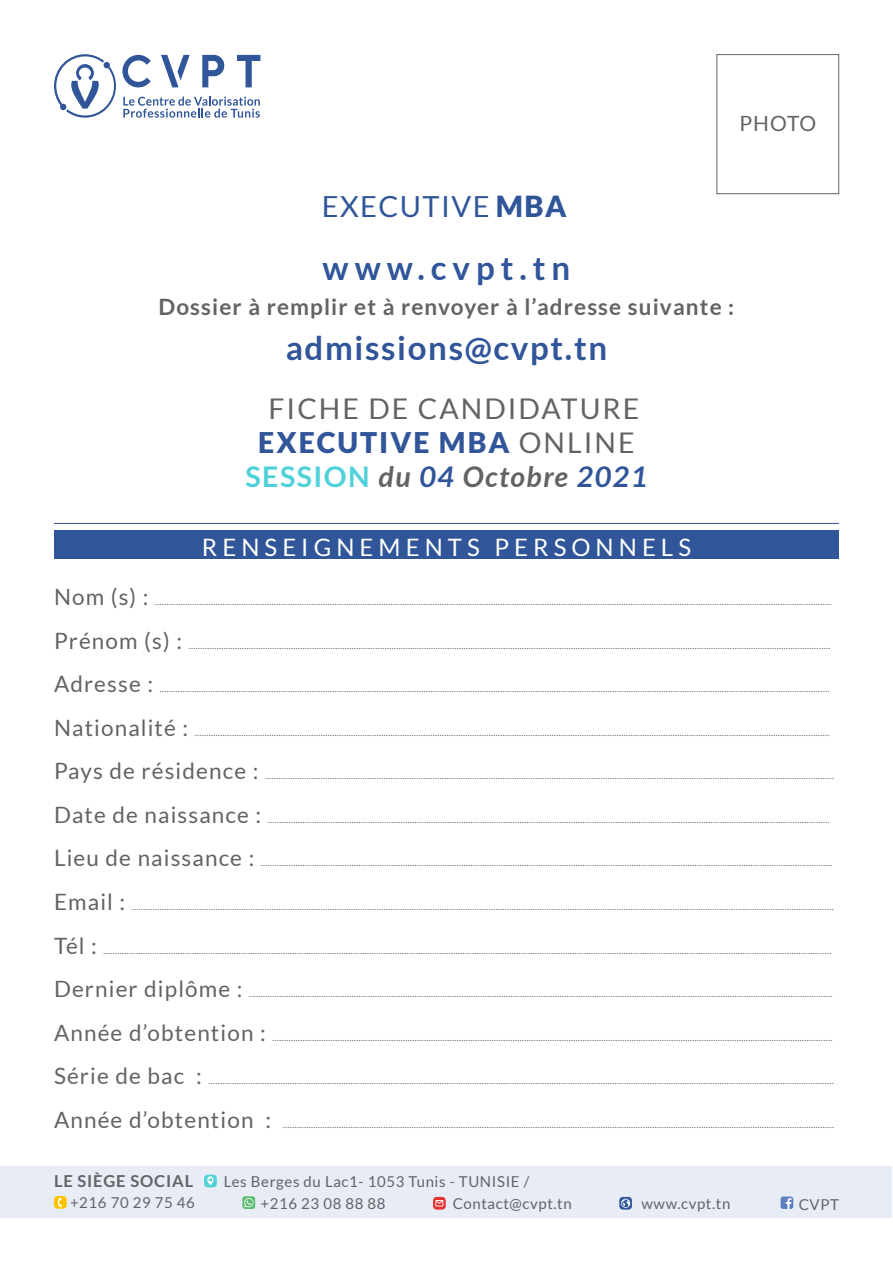
<style>
.page{position:relative;width:893px;height:1263px;background:#fff}
.page>*{position:absolute;margin:0;border:0;box-sizing:border-box;transform-origin:0 0}
.t1{font:700 33px "Lato";letter-spacing:.05em;color:#305599}
.t2{font:700 33px "Lato";letter-spacing:.18em;color:#305599}
.t3{font:29.1px "Lato";letter-spacing:.05em;color:#305599}
.t4{font:italic 700 28.5px "Lato";letter-spacing:.05em;color:#636366}
.t5{font:28.5px "Lato";letter-spacing:.07em;color:#636366}
.t6{font:900 28.5px "Lato";letter-spacing:.07em;color:#305599}
.t7{font:24px "Lato";letter-spacing:.21em;color:#fff}
.t8{font:22.5px "Lato";letter-spacing:.05em;color:#636366}
.t9{font:700 22.5px "Lato";letter-spacing:.05em;color:#636366}
.t10{font:21px "Lato";letter-spacing:.025em;color:#636366}
.t11{font:700 16.5px "Lato";letter-spacing:.05em;color:#636366}
.t12{font:15px "Lato";letter-spacing:.04em;color:#636366}
.t13{font:9px "Lato";color:#636366}
.s1{font-weight:900}
.s2{font-weight:400;color:#636366}
.s3{font-style:normal;color:#4fd1d9}
.s4{color:#305599}
</style>
<div class="page">
<div style="left:716px;top:54px;width:123px;height:140px;border:1px solid #636366"></div>
<hr style="left:54px;top:523px;width:785px;height:1px;background:#305599">
<div style="left:54px;top:530px;width:785px;height:29px;background:#305599"></div>
<svg style="left:54px;top:54px;width:62px;height:64px"></svg>
<svg style="left:122px;top:55px;width:29px;height:32px"></svg>
<svg style="left:161px;top:55px;width:29px;height:32px"></svg>
<svg style="left:202px;top:55px;width:22px;height:32px"></svg>
<svg style="left:237px;top:55px;width:23px;height:32px"></svg>
<svg style="left:123px;top:97px;width:137px;height:21px"></svg>
<div style="left:1px;top:1167px;width:891px;height:51px;background:#e8ecf4"></div>
<div style="left:204px;top:1174px;width:13px;height:13px;background:#4fd1d9;border-radius:4px"></div>
<svg style="left:207px;top:1176px;width:6px;height:9px"></svg>
<svg style="left:433px;top:1197px;width:13px;height:12px"></svg>
<svg style="left:242px;top:1196px;width:13px;height:13px"></svg>
<div style="left:54px;top:1196px;width:13px;height:13px;background:#ffc200;border-radius:4px"></div>
<svg style="left:57px;top:1197px;width:5px;height:10px"></svg>
<svg style="left:619px;top:1197px;width:13px;height:12px"></svg>
<svg style="left:621px;top:1199px;width:9px;height:9px"></svg>
<svg style="left:781px;top:1196px;width:12px;height:13px"></svg>
<p class="t10" style="left:739px;top:112px;width:78px">PHOTO</p>
<p class="t3" style="left:322px;top:191px;width:246px">EXECUTIVE <span class="s1">MBA</span></p>
<p class="t2" style="left:323px;top:249px;width:249px">www.cvpt.tn</p>
<p class="t9" style="left:158px;top:294px;width:577px">Dossier à remplir et à renvoyer à l’adresse suivante :</p>
<p class="t1" style="left:286px;top:329px;width:323px">admissions@cvpt.tn</p>
<p class="t5" style="left:268px;top:393px;width:372px">FICHE DE CANDIDATURE</p>
<p class="t6" style="left:258px;top:426px;width:378px">EXECUTIVE MBA <span class="s2">ONLINE</span></p>
<p class="t4" style="left:246px;top:460px;width:403px"><span class="s3">SESSION</span> du <span class="s4">04</span> Octobre <span class="s4">2021</span></p>
<p class="t7" style="left:202px;top:534px;width:491px">RENSEIGNEMENTS PERSONNELS</p>
<p class="t8" style="left:54px;top:584px;width:96px">Nom (s) :</p>
<p class="t13" style="left:155px;top:597px;width:678px">………………………………………………………………………………......…………………………………………………………………………………………………….………………………...............…………………................</p>
<p class="t8" style="left:54px;top:628px;width:130px">Prénom (s) :</p>
<p class="t13" style="left:189px;top:640px;width:643px">…………………………………………………………………......……………………………………………………………………………………….....…………………………………….............…………………..............</p>
<p class="t8" style="left:54px;top:671px;width:101px">Adresse :</p>
<p class="t13" style="left:160px;top:684px;width:671px">……………………………………….................…………………………......…………………………………………………………………………………………………………………………….............…………………..............</p>
<p class="t8" style="left:54px;top:715px;width:136px">Nationalité :</p>
<p class="t13" style="left:195px;top:727px;width:636px">…………………………………………………………………......……………………………………………..……………………………………………………………………………….............…………………..............</p>
<p class="t8" style="left:54px;top:759px;width:206px">Pays de résidence :</p>
<p class="t13" style="left:265px;top:771px;width:570px">…………………………………………………………………......…………………………………………………………………………………………………………………………….............………</p>
<p class="t8" style="left:54px;top:802px;width:209px">Date de naissance :</p>
<p class="t13" style="left:268px;top:815px;width:563px">………………………………………………………………......…………………………………………………………………………………………………………………………….............………</p>
<p class="t8" style="left:54px;top:846px;width:202px">Lieu de naissance :</p>
<p class="t13" style="left:261px;top:858px;width:573px">………………………………………………………………......…………………………………………………………………....………………………………………………………….............………</p>
<p class="t8" style="left:54px;top:889px;width:73px">Email :</p>
<p class="t13" style="left:132px;top:902px;width:703px">………………………………………………………………......…………………………………………………………………………………………….………………………………...……………………………....……………………………........</p>
<p class="t8" style="left:54px;top:933px;width:44px">Tél :</p>
<p class="t13" style="left:104px;top:945px;width:729px">………………………………………………………………......……………………………………………………………......…………………………………………………………......……………………………………………..………………….............</p>
<p class="t8" style="left:54px;top:976px;width:190px">Dernier diplôme :</p>
<p class="t13" style="left:249px;top:989px;width:585px">………......……………………………………………………………...........…………………………………………………………......……………………………………………..………………….........</p>
<p class="t8" style="left:54px;top:1020px;width:213px">Année d’obtention :</p>
<p class="t13" style="left:272px;top:1032px;width:561px">.....……………………………………………………………...........…………………………………………………………......……………………………………………..………………….........</p>
<p class="t8" style="left:54px;top:1064px;width:149px">Série de bac :</p>
<p class="t13" style="left:209px;top:1076px;width:627px">.....……………………………………………………………..........……………………..........…………………………………………………………......……………………………………………..…………………....</p>
<p class="t8" style="left:54px;top:1107px;width:219px">Année d’obtention :</p>
<p class="t13" style="left:283px;top:1120px;width:552px">…………………………………..........……………………..........…………………………………………………………......…………………....…………………………..…………………...</p>
<p class="t11" style="left:54px;top:1172px;width:141px">LE SIÈGE SOCIAL</p>
<p class="t12" style="left:70px;top:1194px;width:126px">+216 70 29 75 46</p>
<p class="t12" style="left:641px;top:1195px;width:90px">www.cvpt.tn</p>
<p class="t12" style="left:799px;top:1196px;width:42px">CVPT</p>
<p class="t12" style="left:224px;top:1173px;width:307px">Les Berges du Lac1- 1053 Tunis - TUNISIE /</p>
<p class="t12" style="left:261px;top:1195px;width:126px">+216 23 08 88 88</p>
<p class="t12" style="left:453px;top:1195px;width:121px">Contact@cvpt.tn</p>
</div>
